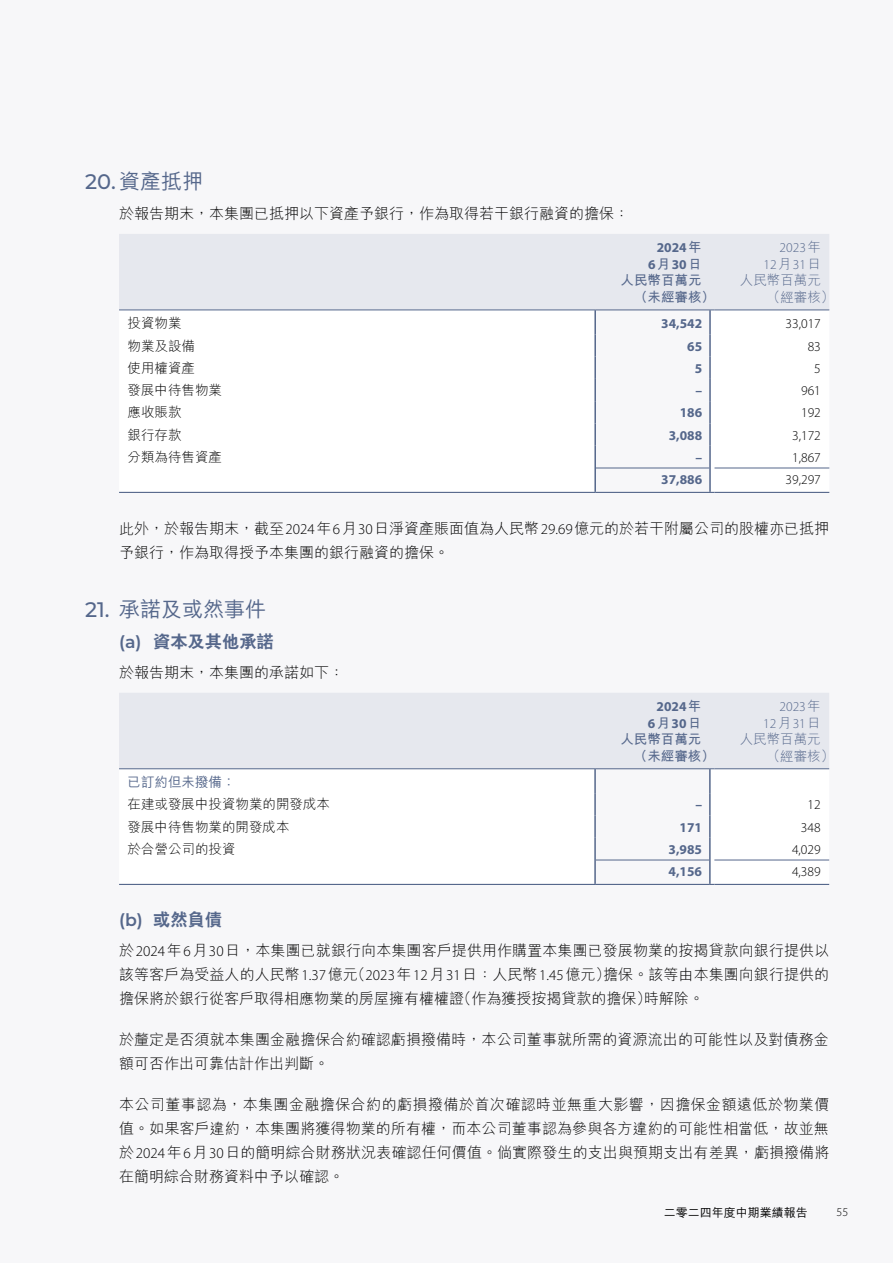
<style>
.page{position:relative;width:893px;height:1263px;background:#f7f7f9}
.page>*{position:absolute;margin:0;border:0;box-sizing:border-box;transform-origin:0 0}
.t1{font:500 21px "M Hei HK";color:#55678b}
.t2{font:800 17.25px "C Hei 2 HK";color:#55678b}
.t3{font:300 15px/24px "M Hei HK";color:#000}
.t4{font:300 13.5px "M Hei HK";color:#000}
.t5{font:700 13.5px/16.5px "Myriad Pro";color:#55678b;text-align:right}
.t6{font:300 13.5px "Myriad Pro";color:#000}
.t7{font:700 13.5px/16.5px "M Hei HK";color:#55678b}
.t8{font:300 13.5px/16.5px "Myriad Pro";color:#55678b;text-align:right}
.t9{font:300 13.5px/16.5px "M Hei HK";color:#55678b}
.t10{font:500 13.5px "M Hei HK";color:#55678b}
.t11{font:500 12px "M Hei HK";color:#000}
.t12{font:300 12px "Myriad Pro";color:#000}
.s1{font-family:"Montserrat"}
.s2{font-family:"M Hei HK"}
.s3{font-family:"Myriad Pro"}
.s4{font-family:"Montserrat";font-weight:600}
</style>
<div class="page">
<div style="left:119px;top:234px;width:710px;height:76px;background:#e6e8ee"></div>
<svg style="left:119px;top:467px;width:710px;height:25px"></svg>
<hr style="left:119px;top:310px;width:476px;height:1px;background:#55678b">
<hr style="left:714px;top:310px;width:115px;height:1px;background:#55678b">
<hr style="left:594px;top:310px;width:2px;height:24px;background:#55678b">
<hr style="left:594px;top:334px;width:2px;height:23px;background:#55678b">
<hr style="left:594px;top:357px;width:2px;height:22px;background:#55678b">
<hr style="left:594px;top:379px;width:2px;height:22px;background:#55678b">
<hr style="left:594px;top:401px;width:2px;height:22px;background:#55678b">
<hr style="left:594px;top:423px;width:2px;height:23px;background:#55678b">
<hr style="left:594px;top:468px;width:2px;height:24px;background:#55678b">
<hr style="left:119px;top:492px;width:476px;height:1px;background:#55678b">
<svg style="left:595px;top:310px;width:119px;height:183px"></svg>
<hr style="left:714px;top:492px;width:115px;height:1px;background:#55678b">
<hr style="left:714px;top:468px;width:115px;height:1px;background:#55678b">
<hr style="left:594px;top:446px;width:2px;height:22px;background:#55678b">
<hr style="left:709px;top:446px;width:2px;height:22px;background:#55678b">
<hr style="left:596px;top:468px;width:113px;height:1px;background:#55678b">
<div style="left:119px;top:693px;width:710px;height:75px;background:#e6e8ee"></div>
<svg style="left:119px;top:769px;width:710px;height:115px"></svg>
<hr style="left:594px;top:769px;width:2px;height:24px;background:#55678b">
<hr style="left:594px;top:793px;width:2px;height:22px;background:#55678b">
<hr style="left:594px;top:815px;width:2px;height:23px;background:#55678b">
<hr style="left:594px;top:860px;width:2px;height:24px;background:#55678b">
<hr style="left:119px;top:884px;width:476px;height:1px;background:#55678b">
<hr style="left:714px;top:884px;width:115px;height:1px;background:#55678b">
<hr style="left:119px;top:768px;width:476px;height:1px;background:#55678b">
<svg style="left:595px;top:768px;width:119px;height:117px"></svg>
<hr style="left:714px;top:768px;width:115px;height:1px;background:#55678b">
<hr style="left:594px;top:838px;width:2px;height:22px;background:#55678b">
<hr style="left:709px;top:838px;width:2px;height:22px;background:#55678b">
<hr style="left:596px;top:860px;width:113px;height:1px;background:#55678b">
<hr style="left:714px;top:860px;width:115px;height:1px;background:#55678b">
<h1 class="t1" style="left:85px;top:166px;width:120px"><span class="s1">20.</span> 資產抵押</h1>
<p class="t3" style="left:119px;top:201px;width:512px">於報告期末，本集團已抵押以下資產予銀行，作為取得若干銀行融資的擔保：</p>
<p class="t5" style="left:648px;top:239px;width:55px">2024<span class="s2">年<br></span>6<span class="s2">月</span>30<span class="s2">日</span></p>
<p class="t7" style="left:634px;top:271px;width:82px;text-indent:-14px">人民幣百萬元（未經審核）</p>
<p class="t8" style="left:763px;top:239px;width:59px">2023<span class="s2">年<br></span>12<span class="s2">月</span>31<span class="s2">日</span></p>
<p class="t9" style="left:767px;top:272px;width:69px;text-indent:-27px">人民幣百萬元（經審核）</p>
<p class="t4" style="left:128px;top:314px;width:55px">投資物業</p>
<p class="t5" style="left:661px;top:315px;width:42px">34,542</p>
<p class="t6" style="left:785px;top:316px;width:37px">33,017</p>
<p class="t4" style="left:128px;top:336px;width:69px">物業及設備</p>
<p class="t5" style="left:687px;top:337px;width:16px">65</p>
<p class="t6" style="left:808px;top:338px;width:15px">83</p>
<p class="t4" style="left:128px;top:358px;width:69px">使用權資產</p>
<p class="t5" style="left:695px;top:360px;width:9px">5</p>
<p class="t6" style="left:814px;top:360px;width:8px">5</p>
<p class="t4" style="left:128px;top:381px;width:96px">發展中待售物業</p>
<p class="t5" style="left:695px;top:382px;width:8px">–</p>
<p class="t6" style="left:801px;top:383px;width:21px">961</p>
<p class="t4" style="left:128px;top:403px;width:55px">應收賬款</p>
<p class="t5" style="left:680px;top:404px;width:24px">186</p>
<p class="t6" style="left:801px;top:405px;width:21px">192</p>
<p class="t4" style="left:128px;top:425px;width:55px">銀行存款</p>
<p class="t5" style="left:669px;top:426px;width:35px">3,088</p>
<p class="t6" style="left:792px;top:427px;width:30px">3,172</p>
<p class="t4" style="left:128px;top:448px;width:96px">分類為待售資產</p>
<p class="t5" style="left:695px;top:449px;width:8px">–</p>
<p class="t6" style="left:792px;top:449px;width:30px">1,867</p>
<p class="t5" style="left:661px;top:471px;width:42px">37,886</p>
<p class="t6" style="left:785px;top:472px;width:37px">39,297</p>
<p class="t3" style="left:119px;top:516px;width:712px">此外，於報告期末，截至<span class="s3">2024</span>年<span class="s3">6</span>月<span class="s3">30</span>日淨資產賬面值為人民幣<span class="s3">29.69</span>億元的於若干附屬公司的股權亦已抵押予銀行，作為取得授予本集團的銀行融資的擔保。</p>
<h1 class="t1" style="left:85px;top:594px;width:183px"><span class="s1">21.</span> 承諾及或然事件</h1>
<p class="t2" style="left:119px;top:630px;width:156px"><span class="s4">(a)</span> 資本及其他承諾</p>
<p class="t3" style="left:119px;top:660px;width:226px">於報告期末，本集團的承諾如下：</p>
<p class="t5" style="left:648px;top:698px;width:55px">2024<span class="s2">年<br></span>6<span class="s2">月</span>30<span class="s2">日</span></p>
<p class="t7" style="left:634px;top:730px;width:82px;text-indent:-14px">人民幣百萬元（未經審核）</p>
<p class="t8" style="left:763px;top:698px;width:59px">2023<span class="s2">年<br></span>12<span class="s2">月</span>31<span class="s2">日</span></p>
<p class="t9" style="left:767px;top:730px;width:69px;text-indent:-27px">人民幣百萬元（經審核）</p>
<p class="t10" style="left:128px;top:772px;width:109px">已訂約但未撥備：</p>
<p class="t4" style="left:128px;top:795px;width:204px">在建或發展中投資物業的開發成本</p>
<p class="t5" style="left:695px;top:796px;width:8px">–</p>
<p class="t6" style="left:807px;top:797px;width:15px">12</p>
<p class="t4" style="left:128px;top:817px;width:163px">發展中待售物業的開發成本</p>
<p class="t5" style="left:680px;top:818px;width:24px">171</p>
<p class="t6" style="left:801px;top:819px;width:21px">348</p>
<p class="t4" style="left:128px;top:839px;width:109px">於合營公司的投資</p>
<p class="t5" style="left:669px;top:841px;width:35px">3,985</p>
<p class="t6" style="left:792px;top:841px;width:30px">4,029</p>
<p class="t5" style="left:669px;top:863px;width:35px">4,156</p>
<p class="t6" style="left:792px;top:864px;width:30px">4,389</p>
<p class="t2" style="left:119px;top:908px;width:105px"><span class="s4">(b)</span> 或然負債</p>
<p class="t3" style="left:119px;top:938px;width:712px;text-align:justify">於<span class="s3">2024</span>年<span class="s3">6</span>月<span class="s3">30</span>日，本集團已就銀行向本集團客戶提供用作購置本集團已發展物業的按揭貸款向銀行提供以該等客戶為受益人的人民幣<span class="s3">1.37</span>億元（<span class="s3">2023</span>年<span class="s3">12</span>月<span class="s3">31</span>日：人民幣<span class="s3">1.45</span>億元）擔保。該等由本集團向銀行提供的擔保將於銀行從客戶取得相應物業的房屋擁有權權證（作為獲授按揭貸款的擔保）時解除。</p>
<p class="t3" style="left:119px;top:1027px;width:711px">於釐定是否須就本集團金融擔保合約確認虧損撥備時，本公司董事就所需的資源流出的可能性以及對債務金額可否作出可靠估計作出判斷。</p>
<p class="t3" style="left:119px;top:1092px;width:712px;text-align:justify">本公司董事認為，本集團金融擔保合約的虧損撥備於首次確認時並無重大影響，因擔保金額遠低於物業價值。如果客戶違約，本集團將獲得物業的所有權，而本公司董事認為參與各方違約的可能性相當低，故並無於<span class="s3">2024</span>年<span class="s3">6</span>月<span class="s3">30</span>日的簡明綜合財務狀況表確認任何價值。倘實際發生的支出與預期支出有差異，虧損撥備將在簡明綜合財務資料中予以確認。</p>
<p class="t11" style="left:664px;top:1203px;width:145px">二零二四年度中期業績報告</p>
<p class="t12" style="left:837px;top:1205px;width:13px">55</p>
</div>
